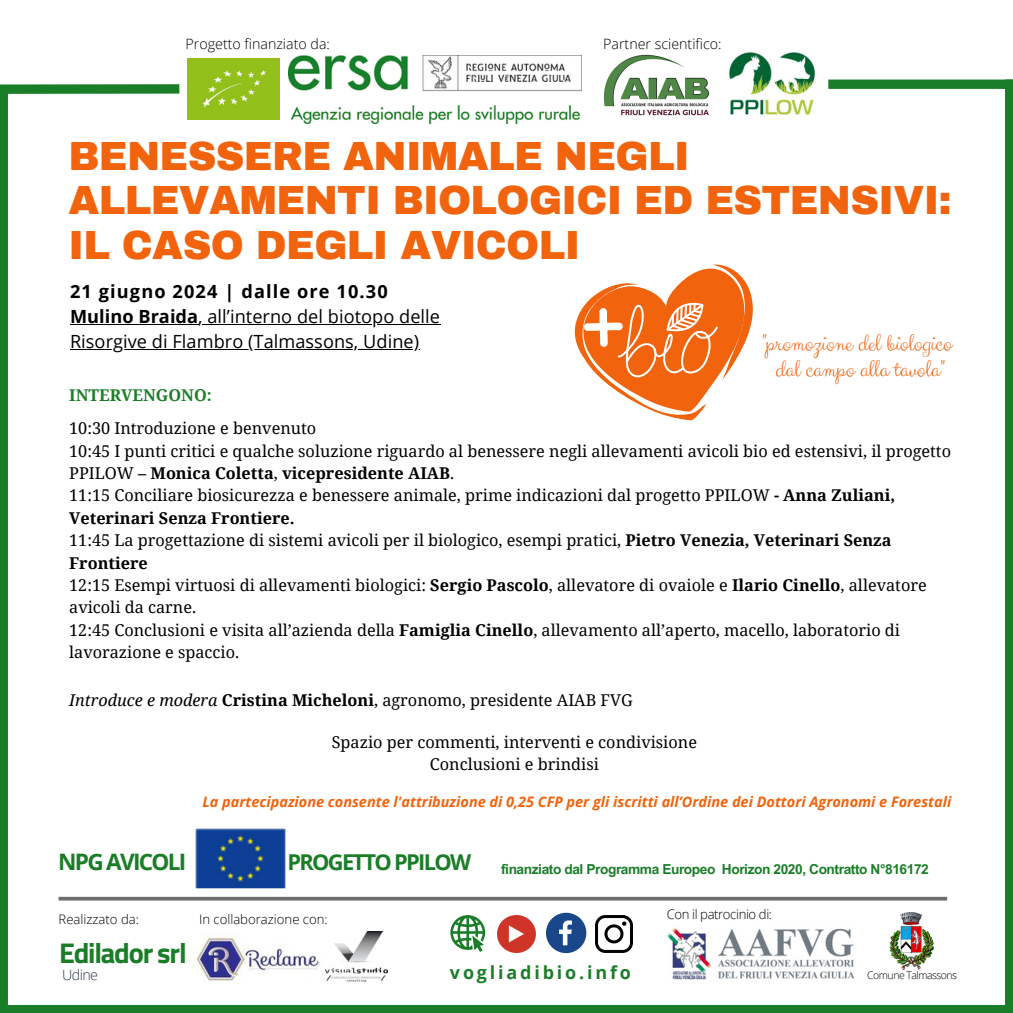
<style>
.page{position:relative;width:1013px;height:1013px;background:#fff}
.page>*{position:absolute;margin:0;border:0;box-sizing:border-box;transform-origin:0 0}
.t1{font:900 39.88px/44px "Archivo";letter-spacing:-.015em;color:#f1630c}
.t2{font:700 28.5px "Titillium Web";letter-spacing:-.04em;color:#1a7e28}
.t3{font:25.25px/25.6px "Clicker Script";color:#f1630c;text-align:center}
.t4{font:700 22.62px "Open Sans";letter-spacing:-.075em;color:#1a7e28}
.t5{font:700 21.88px "Open Sans";letter-spacing:-.075em;color:#1a7e28}
.t6{font:700 18.12px/25.2px "Open Sans";letter-spacing:.06em;color:#000}
.t7{font:18.12px "Open Sans";letter-spacing:.005em;color:#000}
.t8{font:700 18px "Open Sans";letter-spacing:.155em;color:#1a7e28}
.t9{font:16.25px/22.4px "Noto Serif";color:#000}
.t10{font:700 16.25px "Noto Serif";color:#1a7e28}
.t11{font:italic 700 14.5px "Open Sans";color:#f1630c}
.t12{font:300 14.25px "Open Sans";color:#000}
.t13{font:300 14.25px "Open Sans";letter-spacing:-.04em;color:#2a374a}
.t14{font:700 13.75px "Arial MT Pro";letter-spacing:-.03em;color:#1a7e28}
.t15{font:300 13.12px "Open Sans";color:#000}
.t16{font:300 13.12px "Open Sans";letter-spacing:-.03em;color:#000}
.t17{font:300 10.5px "Open Sans";letter-spacing:-.05em;color:#000}
.s1{font-weight:400}
.s2{font-weight:700}
.s3{font-style:italic}
</style>
<div class="page">
<img style="left:288px;top:56px;width:293px;height:67px">
<img style="left:603px;top:54px;width:107px;height:62px">
<img style="left:188px;top:58px;width:91px;height:61px">
<img style="left:498px;top:915px;width:37px;height:37px">
<img style="left:595px;top:915px;width:38px;height:37px">
<svg style="left:546px;top:912px;width:40px;height:41px"></svg>
<svg style="left:450px;top:915px;width:35px;height:36px"></svg>
<img style="left:193px;top:934px;width:126px;height:48px">
<svg style="left:574px;top:264px;width:179px;height:156px"></svg>
<img style="left:325px;top:931px;width:62px;height:50px">
<div style="left:0;top:84px;width:179px;height:10px;background:#1a7e28"></div>
<div style="left:0;top:1005px;width:1010px;height:7px;background:#1a7e28"></div>
<div style="left:0;top:85px;width:8px;height:927px;background:#1a7e28"></div>
<div style="left:1005px;top:79px;width:7px;height:933px;background:#1a7e28"></div>
<div style="left:828px;top:79px;width:184px;height:10px;background:#1a7e28"></div>
<svg style="left:59px;top:896px;width:888px;height:4px;background:#8b8b8b"></svg>
<img style="left:889px;top:912px;width:44px;height:58px">
<img style="left:729px;top:52px;width:87px;height:63px">
<img style="left:667px;top:927px;width:188px;height:53px">
<img style="left:195px;top:828px;width:91px;height:61px">
<hr style="left:70px;top:324px;width:128px;height:1px;background:#000">
<hr style="left:198px;top:324px;width:242px;height:1px;background:#000">
<hr style="left:70px;top:349px;width:349px;height:1px;background:#000">
<h4 class="t12" style="left:186px;top:34px;width:146px">Progetto finanziato da:</h4>
<p class="t12" style="left:603px;top:34px;width:120px">Partner scientifico:</p>
<p class="t1" style="left:69px;top:135px;width:884px">BENESSERE ANIMALE NEGLI<br>ALLEVAMENTI BIOLOGICI ED ESTENSIVI:<br>IL CASO DEGLI AVICOLI</p>
<p class="t6" style="left:70px;top:278px;width:371px">21 giugno 2024 | dalle ore 10.30<br>Mulino Braida<span class="s1">, all’interno del biotopo delle</span></p>
<p class="t7" style="left:70px;top:329px;width:350px">Risorgive di Flambro (Talmassons, Udine)</p>
<h3 class="t3" style="left:761px;top:331px;width:192px">"promozione del biologico dal campo alla tavola"</h3>
<p class="t10" style="left:69px;top:384px;width:144px">INTERVENGONO:</p>
<p class="t9" style="left:69px;top:416px;width:248px">10:30 Introduzione e benvenuto</p>
<p class="t9" style="left:69px;top:439px;width:883px">10:45 I punti critici e qualche soluzione riguardo al benessere negli allevamenti avicoli bio ed estensivi, il progetto<br>PPILOW <span class="s2">– Monica Coletta</span>, <span class="s2">vicepresidente AIAB</span>.</p>
<p class="t9" style="left:69px;top:484px;width:827px">11:15 Conciliare biosicurezza e benessere animale, prime indicazioni dal progetto PPILOW <span class="s2">- Anna Zuliani,<br>Veterinari Senza Frontiere.</span></p>
<p class="t9" style="left:69px;top:528px;width:824px">11:45 La progettazione di sistemi avicoli per il biologico, esempi pratici, <span class="s2">Pietro Venezia, Veterinari Senza<br>Frontiere</span></p>
<p class="t9" style="left:69px;top:573px;width:859px">12:15 Esempi virtuosi di allevamenti biologici: <span class="s2">Sergio Pascolo</span>, allevatore di ovaiole e <span class="s2">Ilario Cinello</span>, allevatore avicoli da carne.</p>
<p class="t9" style="left:69px;top:618px;width:832px">12:45 Conclusioni e visita all’azienda della <span class="s2">Famiglia Cinello</span>, allevamento all’aperto, macello, laboratorio di lavorazione e spaccio.</p>
<p class="t9" style="left:69px;top:688px;width:565px"><span class="s3">Introduce e modera</span> <span class="s2">Cristina Micheloni</span>, agronomo, presidente AIAB FVG</p>
<p class="t9" style="left:332px;top:730px;width:367px">Spazio per commenti, interventi e condivisione</p>
<p class="t9" style="left:430px;top:752px;width:170px">Conclusioni e brindisi</p>
<p class="t11" style="left:202px;top:791px;width:750px">La partecipazione consente l'attribuzione di 0,25 CFP per gli iscritti all’Ordine dei Dottori Agronomi e Forestali</p>
<h2 class="t4" style="left:58px;top:845px;width:130px">NPG AVICOLI</h2>
<p class="t15" style="left:59px;top:909px;width:82px">Realizzato da:</p>
<p class="t2" style="left:59px;top:930px;width:129px">Edilador srl</p>
<p class="t13" style="left:62px;top:964px;width:37px">Udine</p>
<p class="t5" style="left:287px;top:846px;width:185px">PROGETTO PPILOW</p>
<p class="t14" style="left:501px;top:863px;width:429px">finanziato dal Programma Europeo Horizon 2020, Contratto N°816172</p>
<p class="t15" style="left:199px;top:909px;width:130px">In collaborazione con:</p>
<p class="t16" style="left:666px;top:905px;width:107px">Con il patrocinio di:</p>
<h4 class="t8" style="left:450px;top:960px;width:182px">vogliadibio.info</h4>
<p class="t17" style="left:867px;top:968px;width:91px">Comune Talmassons</p>
</div>
